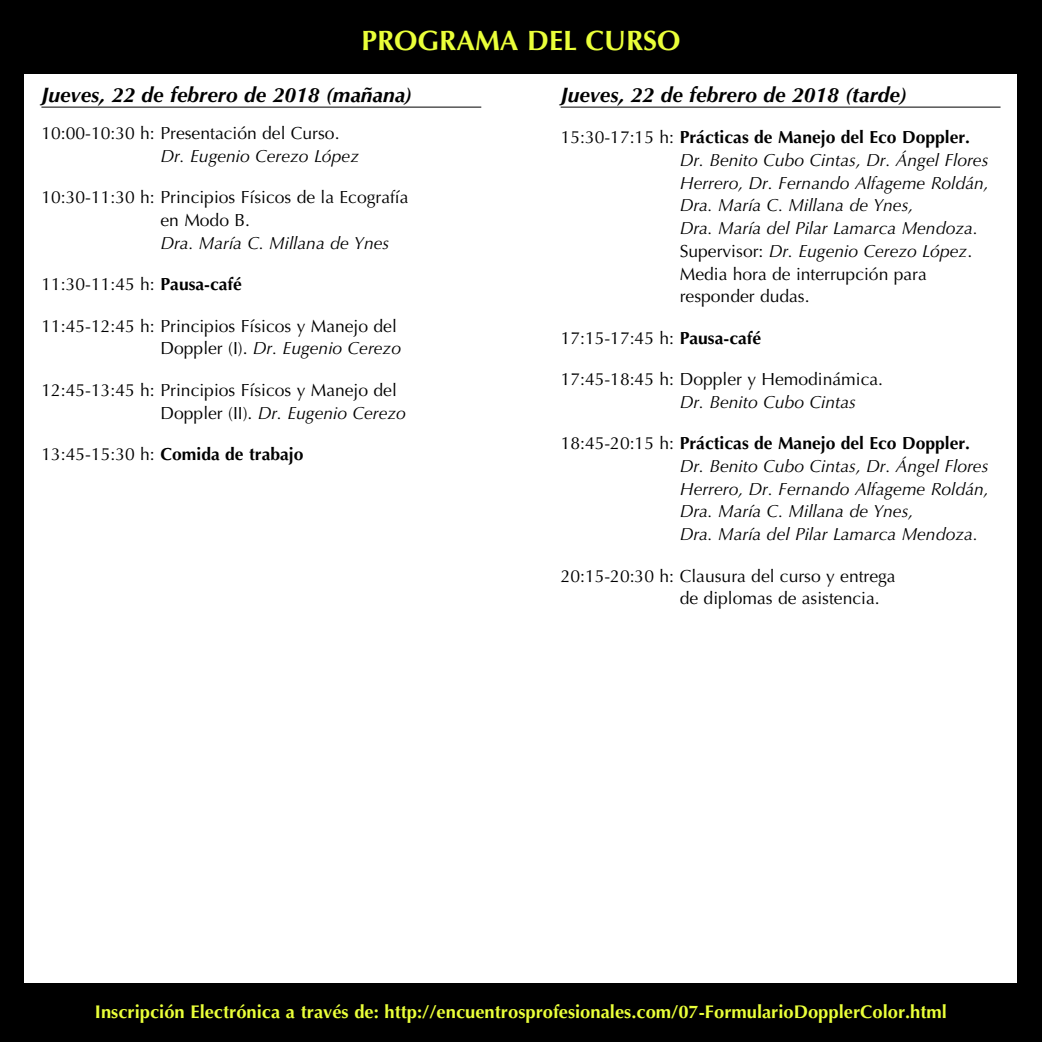
<style>
.page{position:relative;width:1042px;height:1042px;background:#000}
.page>*{position:absolute;margin:0;border:0;box-sizing:border-box;transform-origin:0 0}
.t1{font:700 28px "Optima LT Std";color:#eaff39}
.t2{font:italic 700 21px "Optima LT Std";color:#000}
.t3{font:700 18.38px "Optima LT Std";color:#eaff39}
.t4{font:italic 17.5px/22.8px "Optima LT Std";color:#000}
.t5{font:17.5px/22.8px "Optima LT Std";color:#000}
.t6{font:700 17.5px "Optima LT Std";color:#000}
.s1{font-weight:700}
.s2{font-style:italic}
.s3{font-weight:400}
.s4{font-style:normal}
.s5{font-weight:700;font-style:normal}
</style>
<div class="page">
<div style="left:25px;top:74px;width:992px;height:908px;background:#fff"></div>
<hr style="left:41px;top:107px;width:440px;height:1px;background:#000">
<hr style="left:561px;top:107px;width:439px;height:1px;background:#000">
<h1 class="t1" style="left:361px;top:29px;width:320px">PROGRAMA DEL CURSO</h1>
<p class="t2" style="left:41px;top:82px;width:372px">Jueves, 22 de febrero de 2018 (mañana)</p>
<p class="t5" style="left:41px;top:124px;width:300px">10:00-10:30 h: Presentación del Curso.</p>
<p class="t4" style="left:160px;top:146px;width:200px">Dr. Eugenio Cerezo López</p>
<p class="t5" style="left:160px;top:188px;width:250px;text-indent:-119px">10:30-11:30 h: Principios Físicos de la Ecografía en Modo B.</p>
<p class="t4" style="left:160px;top:233px;width:230px">Dra. María C. Millana de Ynes</p>
<p class="t5" style="left:41px;top:275px;width:202px">11:30-11:45 h: <span class="s1">Pausa-café</span></p>
<p class="t5" style="left:41px;top:316px;width:361px;text-align:right">11:45-12:45 h: Principios Físicos y Manejo del<br>Doppler (I). <span class="s2">Dr. Eugenio Cerezo</span></p>
<p class="t5" style="left:160px;top:380px;width:247px;text-indent:-119px">12:45-13:45 h: Principios Físicos y Manejo del<br>Doppler (II). <span class="s2">Dr. Eugenio Cerezo</span></p>
<p class="t6" style="left:41px;top:447px;width:264px"><span class="s3">13:45-15:30 h:</span> Comida de trabajo</p>
<p class="t2" style="left:561px;top:82px;width:348px">Jueves, 22 de febrero de 2018 (tarde)</p>
<p class="t4" style="left:680px;top:127px;width:310px;text-indent:-119px"><span class="s4">15:30-17:15 h:</span> <span class="s5">Prácticas de Manejo del Eco Doppler.<br></span>Dr. Benito Cubo Cintas, Dr. Ángel Flores Herrero, Dr. Fernando Alfageme Roldán, Dra. María C. Millana de Ynes,<br>Dra. María del Pilar Lamarca Mendoza.<br><span class="s4">Supervisor:</span> Dr. Eugenio Cerezo López<span class="s4">.<br>Media hora de interrupción para responder dudas.</span></p>
<p class="t5" style="left:561px;top:328px;width:202px">17:15-17:45 h: <span class="s1">Pausa-café</span></p>
<p class="t5" style="left:561px;top:369px;width:324px">17:45-18:45 h: Doppler y Hemodinámica.</p>
<p class="t4" style="left:680px;top:392px;width:178px">Dr. Benito Cubo Cintas</p>
<p class="t4" style="left:680px;top:433px;width:310px;text-indent:-119px"><span class="s4">18:45-20:15 h:</span> <span class="s5">Prácticas de Manejo del Eco Doppler.<br></span>Dr. Benito Cubo Cintas, Dr. Ángel Flores Herrero, Dr. Fernando Alfageme Roldán, Dra. María C. Millana de Ynes,<br>Dra. María del Pilar Lamarca Mendoza.</p>
<p class="t5" style="left:680px;top:566px;width:217px;text-indent:-119px">20:15-20:30 h: Clausura del curso y entrega de diplomas de asistencia.</p>
<p class="t3" style="left:95px;top:1004px;width:853px">Inscripción Electrónica a través de: http://encuentrosprofesionales.com/07-FormularioDopplerColor.html</p>
</div>
